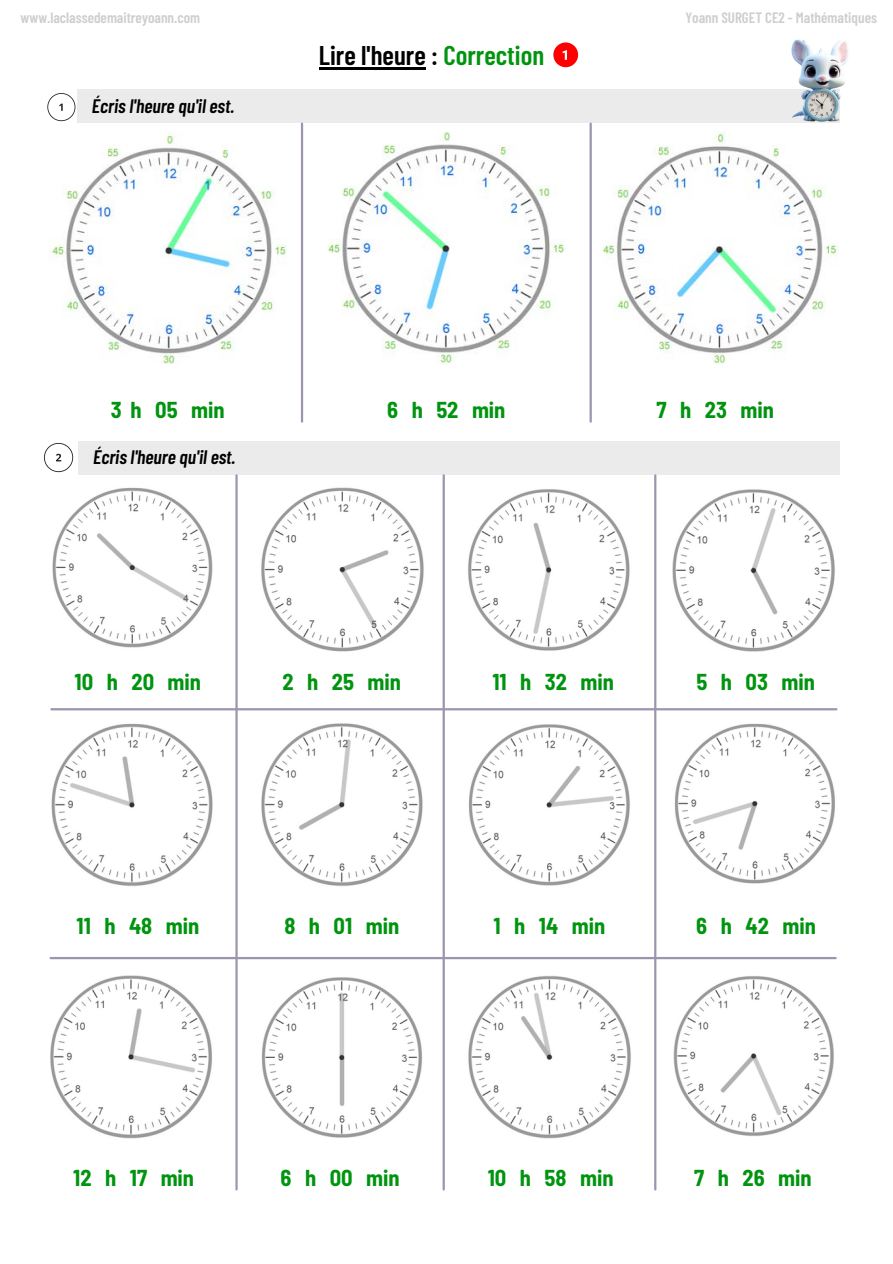
<style>
.page{position:relative;width:893px;height:1264px;background:#fff}
.page>*{position:absolute;margin:0;border:0;box-sizing:border-box;transform-origin:0 0}
.t1{font:600 27px "Barlow Condensed";color:#000}
.t2{font:700 semi-condensed 22.5px "Barlow";color:#00940f}
.t3{font:italic 600 19.5px "Barlow Condensed";color:#000}
.t4{font:600 15px "Barlow Condensed";color:#cfcece}
.s1{color:#00940f}
</style>
<div class="page">
<svg style="left:47px;top:93px;width:28px;height:28px"></svg>
<div style="left:77px;top:89px;width:762px;height:33px;background:#ebebeb"></div>
<div style="left:78px;top:441px;width:761px;height:33px;background:#ebebeb"></div>
<svg style="left:44px;top:443px;width:29px;height:29px"></svg>
<img style="left:52px;top:487px;width:160px;height:161px">
<hr style="left:51px;top:708px;width:785px;height:2px;background:#9d95ad">
<hr style="left:235px;top:475px;width:3px;height:714px;background:#9d95ad">
<hr style="left:442px;top:475px;width:3px;height:714px;background:#9d95ad">
<hr style="left:654px;top:475px;width:2px;height:714px;background:#9d95ad">
<img style="left:261px;top:487px;width:163px;height:165px">
<img style="left:50px;top:132px;width:236px;height:231px">
<img style="left:328px;top:132px;width:237px;height:232px">
<img style="left:603px;top:133px;width:235px;height:230px">
<hr style="left:301px;top:124px;width:2px;height:297px;background:#9d95ad">
<hr style="left:589px;top:124px;width:2px;height:297px;background:#9d95ad">
<hr style="left:51px;top:956px;width:784px;height:3px;background:#9d95ad">
<img style="left:468px;top:489px;width:162px;height:162px">
<img style="left:672px;top:489px;width:163px;height:162px">
<img style="left:51px;top:723px;width:162px;height:163px">
<img style="left:261px;top:723px;width:162px;height:163px">
<img style="left:469px;top:724px;width:161px;height:161px">
<img style="left:674px;top:723px;width:161px;height:161px">
<img style="left:50px;top:975px;width:162px;height:162px">
<img style="left:261px;top:977px;width:161px;height:161px">
<img style="left:468px;top:975px;width:163px;height:163px">
<img style="left:673px;top:976px;width:161px;height:160px">
<div style="left:553px;top:42px;width:25px;height:25px;background:#f00;border-radius:50%"></div>
<svg style="left:562px;top:50px;width:5px;height:10px"></svg>
<hr style="left:319px;top:68px;width:107px;height:2px;background:#000">
<img style="left:782px;top:39px;width:66px;height:84px">
<p class="t4" style="left:21px;top:8px;width:181px">www.laclassedemaitreyoann.com</p>
<p class="t4" style="left:685px;top:8px;width:193px">Yoann SURGET CE2 - Mathématiques</p>
<p class="t3" style="left:92px;top:93px;width:144px">Écris l'heure qu'il est.</p>
<p class="t1" style="left:319px;top:38px;width:227px">Lire l'heure : <span class="s1">Correction</span></p>
<p class="t2" style="left:111px;top:395px;width:115px">3 h 05 min</p>
<p class="t2" style="left:387px;top:395px;width:120px">6 h 52 min</p>
<p class="t2" style="left:656px;top:395px;width:119px">7 h 23 min</p>
<p class="t3" style="left:93px;top:445px;width:144px">Écris l'heure qu'il est.</p>
<p class="t2" style="left:75px;top:667px;width:128px">10 h 20 min</p>
<p class="t2" style="left:282px;top:667px;width:120px">2 h 25 min</p>
<p class="t2" style="left:492px;top:667px;width:123px">11 h 32 min</p>
<p class="t2" style="left:696px;top:667px;width:120px">5 h 03 min</p>
<p class="t2" style="left:76px;top:911px;width:124px">11 h 48 min</p>
<p class="t2" style="left:284px;top:911px;width:116px">8 h 01 min</p>
<p class="t2" style="left:493px;top:911px;width:113px">1 h 14 min</p>
<p class="t2" style="left:696px;top:911px;width:121px">6 h 42 min</p>
<p class="t2" style="left:73px;top:1163px;width:122px">12 h 17 min</p>
<p class="t2" style="left:280px;top:1163px;width:121px">6 h 00 min</p>
<p class="t2" style="left:487px;top:1163px;width:127px">10 h 58 min</p>
<p class="t2" style="left:694px;top:1163px;width:119px">7 h 26 min</p>
</div>
